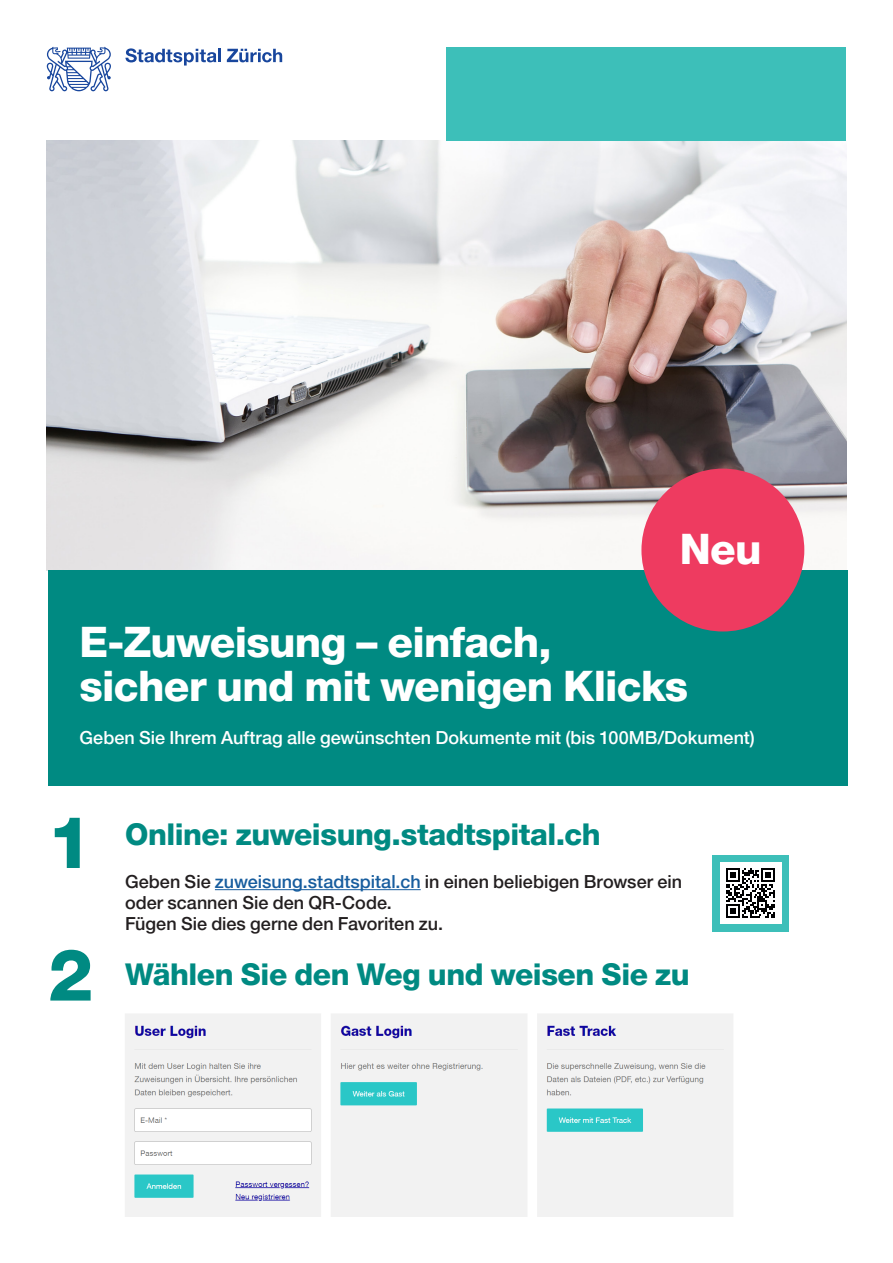
<style>
.page{position:relative;width:893px;height:1263px;background:#fff}
.page>*{position:absolute;margin:0;border:0;box-sizing:border-box;transform-origin:0 0}
._01_Titel_Heavy_48pt{font:800 72px "Helvetica Neue LT Pro";color:#008a82}
._01_Titel_Heavy_28pt{font:800 42px/44.2px "Helvetica Neue LT Pro";letter-spacing:-.015em;color:#fff}
._02_AT_Heavy_28pt{font:800 42px "Helvetica Neue LT Pro";color:#fff}
._01_Titel_Heavy_22pt{font:800 30px "Helvetica Neue LT Pro";letter-spacing:-.015em;color:#008a82}
._01_Titel_Heavy_22pt-2{font:500 18px/21.3px "Helvetica Neue LT Pro";color:#231f20}
._03_Lead_UT_Heavy_12{font:500 18px "Helvetica Neue LT Pro";color:#fff}
.s1{color:#175d9e}
</style>
<div class="page">
<img style="left:47px;top:140px;width:799px;height:431px">
<div style="left:48px;top:571px;width:799px;height:215px;background:#008a82"></div>
<div style="left:641px;top:469px;width:163px;height:162px;background:#ee3b60;border-radius:50%"></div>
<hr style="left:215px;top:889px;width:206px;height:1px;background:#175d9e">
<img style="left:125px;top:1014px;width:608px;height:202px">
<div style="left:712px;top:855px;width:77px;height:76px;background:#3dbfb9"></div>
<div style="left:719px;top:862px;width:62px;height:62px;background:#fff"></div>
<svg style="left:726px;top:868px;width:49px;height:50px"></svg>
<div style="left:446px;top:47px;width:400px;height:93px;background:#3dbfb9"></div>
<svg style="left:125px;top:48px;width:96px;height:18px"></svg>
<svg style="left:227px;top:49px;width:55px;height:13px"></svg>
<svg style="left:47px;top:47px;width:64px;height:44px"></svg>
<p class="_02_AT_Heavy_28pt" style="left:680px;top:524px;width:83px">Neu</p>
<h1 class="_01_Titel_Heavy_28pt" style="left:80px;top:620px;width:610px">E-Zuweisung – einfach, sicher und mit wenigen Klicks</h1>
<p class="_03_Lead_UT_Heavy_12" style="left:80px;top:727px;width:677px">Geben Sie Ihrem Auftrag alle gewünschten Dokumente mit (bis 100MB/Dokument)</p>
<h1 class="_01_Titel_Heavy_48pt" style="left:47px;top:799px;width:47px">1</h1>
<h1 class="_01_Titel_Heavy_22pt" style="left:125px;top:817px;width:477px">Online: zuweisung.stadtspital.ch</h1>
<h1 class="_01_Titel_Heavy_22pt-2" style="left:125px;top:871px;width:559px">Geben Sie <span class="s1">zuweisung.stadtspital.ch</span> in einen beliebigen Browser ein oder scannen Sie den QR-Code.<br>Fügen Sie dies gerne den Favoriten zu.</h1>
<h1 class="_01_Titel_Heavy_48pt" style="left:48px;top:932px;width:47px">2</h1>
<h1 class="_01_Titel_Heavy_22pt" style="left:125px;top:956px;width:566px">Wählen Sie den Weg und weisen Sie zu</h1>
</div>
